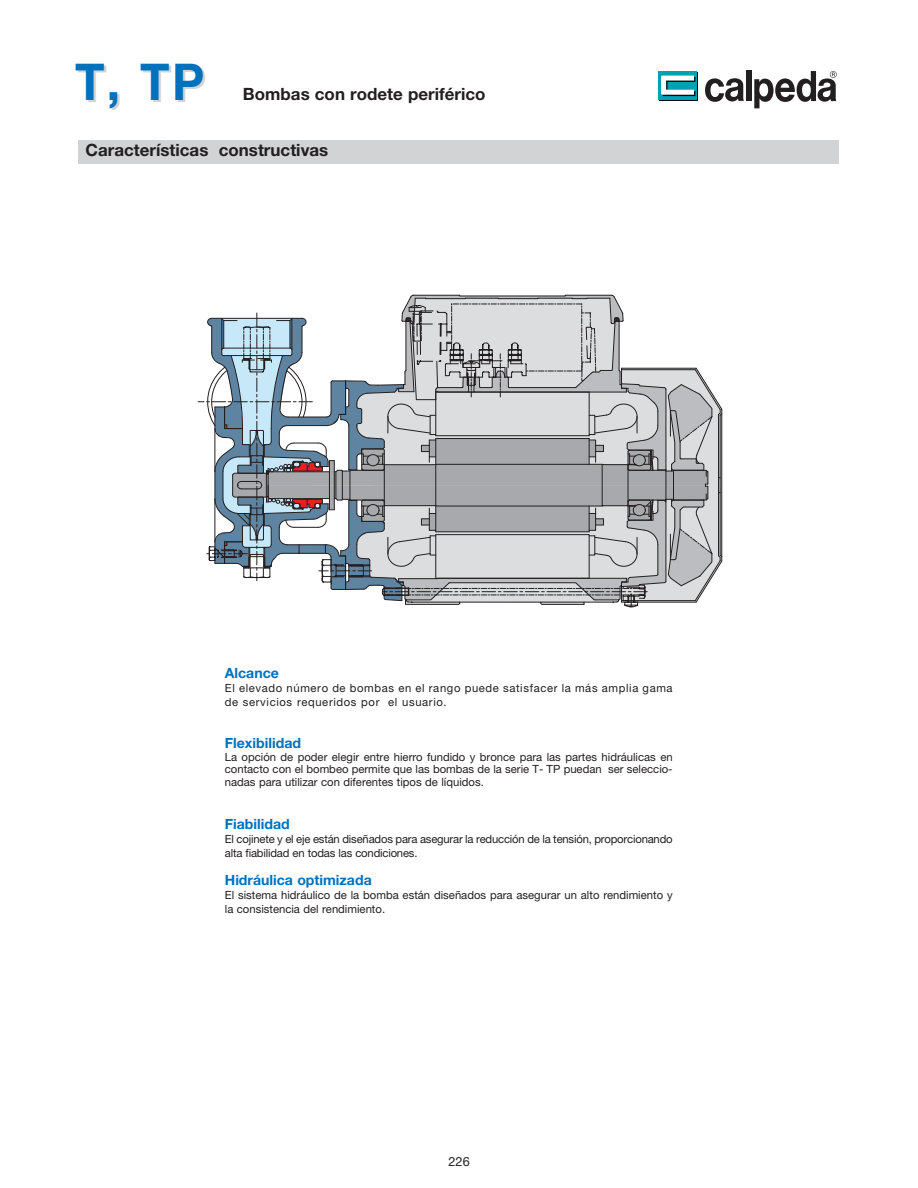
<style>
.page{position:relative;width:918px;height:1188px;background:#fff}
.page>*{position:absolute;margin:0;border:0;box-sizing:border-box;transform-origin:0 0}
.t1{font:700 50.85px "Helvetica Neue LT Std";color:#0071bc;scale:.95 1}
.t2{font:700 16.95px "Helvetica Neue LT Std";color:#231f20}
.t3{font:700 14.1px "Helvetica Neue LT Std";color:#0071bc}
.t4{font:12.75px "Helvetica Neue LT Std";color:#231f20}
.t5{font:11.25px/12.8px "Helvetica Neue LT Std";color:#231f20}
.t6{font:11.25px/14.1px "Helvetica Neue LT Std";letter-spacing:.055em;color:#231f20}
</style>
<div class="page">
<div style="left:79px;top:140px;width:760px;height:24px;background:#d1d3d4"></div>
<div style="left:746px;top:71px;width:5px;height:30px;background:#231f20"></div>
<svg style="left:705px;top:78px;width:39px;height:24px"></svg>
<div style="left:660px;top:72px;width:38px;height:29px;background:#000515"></div>
<svg style="left:658px;top:71px;width:39px;height:29px"></svg>
<svg style="left:661px;top:76px;width:34px;height:20px"></svg>
<svg style="left:754px;top:71px;width:83px;height:37px"></svg>
<hr style="left:722px;top:409px;width:1px;height:152px;background:#231f20">
<svg style="left:198px;top:295px;width:524px;height:313px"></svg>
<h1 class="t1" style="left:75px;top:52px;width:138px">T, TP</h1>
<h2 class="t2" style="left:243px;top:84px;width:244px">Bombas con rodete periférico</h2>
<h2 class="t2" style="left:86px;top:141px;width:244px">Características constructivas</h2>
<p class="t3" style="left:225px;top:664px;width:56px">Alcance</p>
<p class="t6" style="left:225px;top:681px;width:449px">El elevado número de bombas en el rango puede satisfacer la más amplia gama de servicios requeridos por el usuario.</p>
<p class="t3" style="left:225px;top:735px;width:78px">Flexibilidad</p>
<p class="t5" style="left:225px;top:751px;width:449px;text-align:justify">La opción de poder elegir entre hierro fundido y bronce para las partes hidráulicas en contacto con el bombeo permite que las bombas de la serie T- TP puedan ser seleccio&shy;nadas para utilizar con diferentes tipos de líquidos.</p>
<p class="t3" style="left:225px;top:815px;width:66px">Fiabilidad</p>
<p class="t5" style="left:225px;top:832px;width:449px;line-height:14.1px">El cojinete y el eje están diseñados para asegurar la reducción de la tensión, proporcionando alta fiabilidad en todas las condiciones.</p>
<p class="t3" style="left:225px;top:872px;width:148px">Hidráulica optimizada</p>
<p class="t5" style="left:225px;top:889px;width:449px;line-height:14.1px">El sistema hidráulico de la bomba están diseñados para asegurar un alto rendimiento y la consistencia del rendimiento.</p>
<p class="t4" style="left:449px;top:1157px;width:23px">226</p>
</div>
